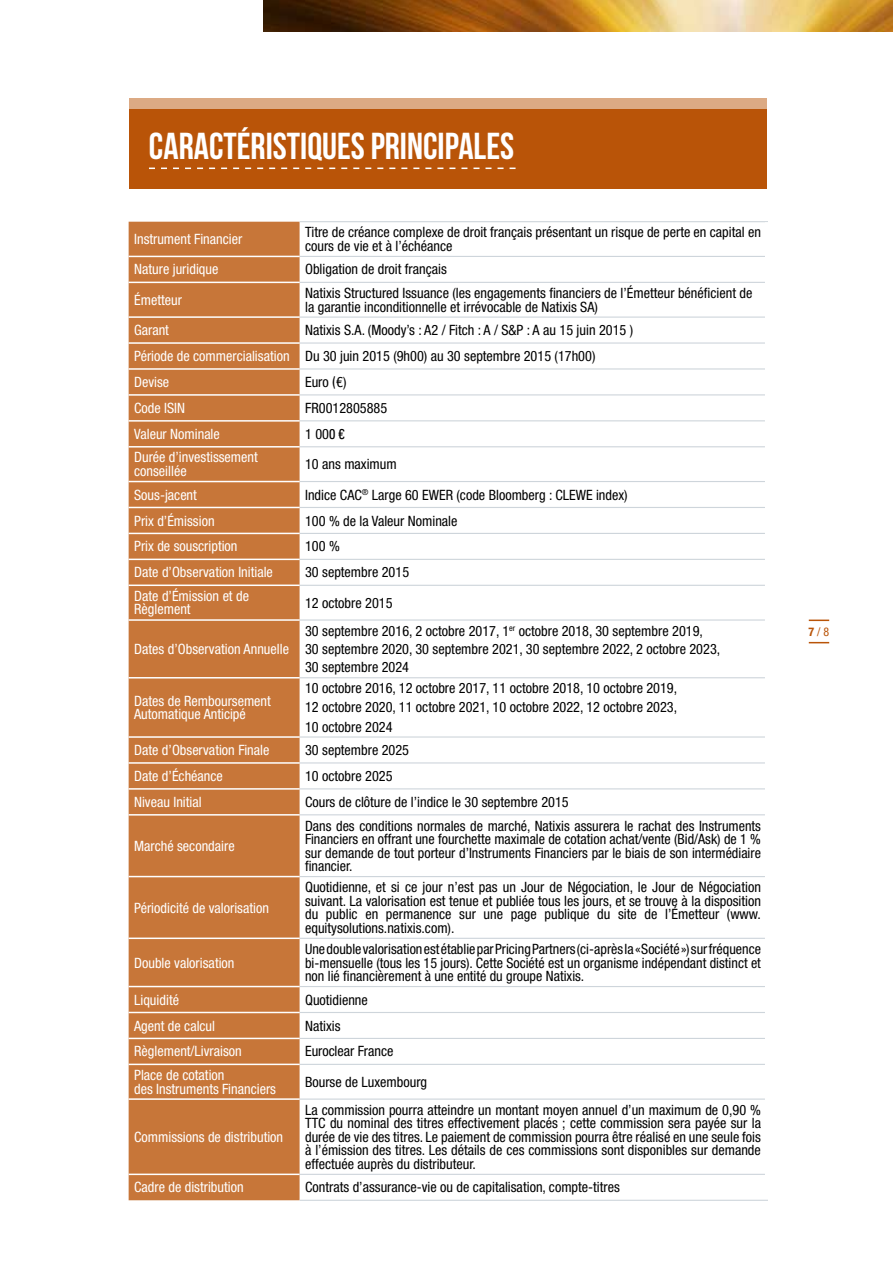
<style>
.page{position:relative;width:893px;height:1263px;background:#fff}
.page>*{position:absolute;margin:0;border:0;box-sizing:border-box;transform-origin:0 0}
.t1{font:37.5px "Bebas Neue";color:#fff}
.t2{font:condensed 14.25px/13.5px "Helvetica Neue LT Std";color:#000;text-align:justify}
.t3{font:condensed 14.25px/13.5px "Helvetica Neue LT Std";color:#fff}
.t4{font:condensed 12px "Helvetica Neue LT Std";color:#b95408}
.s1{color:#fff}
.s2{font-family:"Univers LT Std"}
.s3{font-weight:700}
</style>
<div class="page">
<hr style="left:809px;top:619px;width:20px;height:2px;background:#b95408">
<svg style="left:809px;top:642px;width:20px;height:1px"></svg>
<div style="left:129px;top:222px;width:171px;height:978px;background:#c77639"></div>
<hr style="left:300px;top:221px;width:468px;height:1px;background:#ced5db">
<hr style="left:300px;top:256px;width:465px;height:1px;background:#ced5db">
<hr style="left:300px;top:282px;width:465px;height:1px;background:#ced5db">
<hr style="left:300px;top:316px;width:465px;height:2px;background:#ced5db">
<hr style="left:300px;top:342px;width:465px;height:2px;background:#ced5db">
<hr style="left:300px;top:368px;width:465px;height:1px;background:#ced5db">
<hr style="left:300px;top:394px;width:465px;height:1px;background:#ced5db">
<hr style="left:300px;top:420px;width:465px;height:1px;background:#ced5db">
<hr style="left:300px;top:446px;width:465px;height:1px;background:#ced5db">
<hr style="left:300px;top:481px;width:465px;height:1px;background:#ced5db">
<hr style="left:300px;top:507px;width:465px;height:1px;background:#ced5db">
<hr style="left:300px;top:533px;width:465px;height:1px;background:#ced5db">
<hr style="left:300px;top:559px;width:465px;height:1px;background:#ced5db">
<hr style="left:300px;top:585px;width:465px;height:1px;background:#ced5db">
<hr style="left:300px;top:619px;width:465px;height:2px;background:#ced5db">
<hr style="left:300px;top:677px;width:465px;height:1px;background:#ced5db">
<hr style="left:300px;top:736px;width:465px;height:1px;background:#ced5db">
<hr style="left:300px;top:762px;width:465px;height:1px;background:#ced5db">
<hr style="left:300px;top:788px;width:465px;height:1px;background:#ced5db">
<hr style="left:300px;top:814px;width:465px;height:1px;background:#ced5db">
<hr style="left:300px;top:876px;width:465px;height:1px;background:#ced5db">
<hr style="left:300px;top:938px;width:465px;height:1px;background:#ced5db">
<hr style="left:300px;top:986px;width:465px;height:1px;background:#ced5db">
<hr style="left:300px;top:1012px;width:465px;height:1px;background:#ced5db">
<hr style="left:300px;top:1038px;width:465px;height:1px;background:#ced5db">
<hr style="left:300px;top:1064px;width:465px;height:1px;background:#ced5db">
<hr style="left:300px;top:1098px;width:465px;height:2px;background:#ced5db">
<hr style="left:129px;top:256px;width:171px;height:1px;background:#fff">
<hr style="left:129px;top:282px;width:171px;height:1px;background:#fff">
<hr style="left:129px;top:316px;width:171px;height:2px;background:#fff">
<hr style="left:129px;top:342px;width:171px;height:2px;background:#fff">
<hr style="left:129px;top:368px;width:171px;height:2px;background:#fff">
<hr style="left:129px;top:394px;width:171px;height:2px;background:#fff">
<hr style="left:129px;top:420px;width:171px;height:2px;background:#fff">
<hr style="left:129px;top:446px;width:171px;height:1px;background:#fff">
<hr style="left:129px;top:481px;width:171px;height:1px;background:#fff">
<hr style="left:129px;top:507px;width:171px;height:1px;background:#fff">
<hr style="left:129px;top:533px;width:171px;height:1px;background:#fff">
<hr style="left:129px;top:559px;width:171px;height:1px;background:#fff">
<hr style="left:129px;top:584px;width:171px;height:2px;background:#fff">
<hr style="left:129px;top:619px;width:171px;height:2px;background:#fff">
<hr style="left:129px;top:677px;width:171px;height:1px;background:#fff">
<hr style="left:129px;top:736px;width:171px;height:2px;background:#fff">
<hr style="left:129px;top:762px;width:171px;height:2px;background:#fff">
<hr style="left:129px;top:788px;width:171px;height:2px;background:#fff">
<hr style="left:129px;top:814px;width:171px;height:1px;background:#fff">
<hr style="left:129px;top:876px;width:171px;height:1px;background:#fff">
<hr style="left:129px;top:937px;width:171px;height:2px;background:#fff">
<hr style="left:129px;top:986px;width:171px;height:1px;background:#fff">
<hr style="left:129px;top:1012px;width:171px;height:1px;background:#fff">
<hr style="left:129px;top:1038px;width:171px;height:1px;background:#fff">
<hr style="left:129px;top:1063px;width:171px;height:2px;background:#fff">
<hr style="left:129px;top:1098px;width:171px;height:2px;background:#fff">
<hr style="left:129px;top:1173px;width:171px;height:2px;background:#fff">
<hr style="left:300px;top:1174px;width:465px;height:1px;background:#ced5db">
<hr style="left:300px;top:1200px;width:468px;height:1px;background:#ced5db">
<img style="left:264px;top:0;width:629px;height:32px">
<div style="left:129px;top:108px;width:637px;height:81px;background:#b95408"></div>
<div style="left:129px;top:98px;width:637px;height:10px;background:#dcaa84"></div>
<svg style="left:149px;top:168px;width:367px;height:1px"></svg>
<h1 class="t1" style="left:149px;top:126px;width:367px">CARACTÉRISTIQUES PRINCIPALES</h1>
<p class="t3" style="left:134px;top:232px;width:110px">Instrument Financier</p>
<p class="t2" style="left:305px;top:225px;width:457px">Titre de créance complexe de droit français présentant un risque de perte en capital en cours de vie et à l’échéance</p>
<p class="t3" style="left:134px;top:263px;width:86px">Nature juridique</p>
<p class="t2" style="left:305px;top:263px;width:143px">Obligation de droit français</p>
<p class="t3" style="left:134px;top:293px;width:49px">Émetteur</p>
<p class="t2" style="left:305px;top:286px;width:449px">Natixis Structured Issuance (les engagements financiers de l’émetteur bénéficient de la garantie inconditionnelle et irrévocable de Natixis SA)</p>
<p class="t3" style="left:134px;top:323px;width:36px">Garant</p>
<p class="t2" style="left:134px;top:317px;width:501px;line-height:26px;text-align:left;text-indent:171px">Natixis S.A. (Moody’s : A2 / Fitch : A / S&amp;P : A au 15 juin 2015 )<br><span class="s1">Période de commercialisation</span> Du 30 juin 2015 (9h00) au 30 septembre 2015 (17h00)<br><span class="s1">Devise</span></p>
<p class="t2" style="left:305px;top:375px;width:43px">Euro <span class="s2">(</span>€)</p>
<p class="t3" style="left:134px;top:401px;width:52px">Code ISIN</p>
<p class="t2" style="left:305px;top:401px;width:84px">FR0012805885</p>
<p class="t3" style="left:134px;top:427px;width:87px">Valeur Nominale</p>
<p class="t2" style="left:305px;top:427px;width:41px">1 00<span class="s2">0 €</span></p>
<p class="t3" style="left:134px;top:451px;width:125px">Durée d’investissement conseillée</p>
<p class="t2" style="left:305px;top:457px;width:93px">10 ans maximum</p>
<p class="t3" style="left:134px;top:488px;width:64px">Sous-jacent</p>
<p class="t2" style="left:305px;top:488px;width:324px">Indice CAC<sup>®</sup> Large 60 EWER (code Bloomberg : CLEWE index)</p>
<p class="t3" style="left:134px;top:514px;width:82px">Prix d’émission</p>
<p class="t2" style="left:305px;top:514px;width:154px">100 % de la Valeur Nominale</p>
<p class="t3" style="left:134px;top:540px;width:105px">Prix de souscription</p>
<p class="t2" style="left:305px;top:540px;width:36px">100 %</p>
<p class="t3" style="left:134px;top:565px;width:140px">Date d’Observation Initiale</p>
<p class="t2" style="left:305px;top:565px;width:106px">30 septembre 2015</p>
<p class="t3" style="left:134px;top:589px;width:116px">Date d’émission et de<br>Règlement</p>
<p class="t2" style="left:305px;top:596px;width:89px">12 octobre 2015</p>
<p class="t3" style="left:134px;top:642px;width:156px">Dates d’Observation Annuelle</p>
<p class="t2" style="left:305px;top:621px;width:417px;line-height:18.3px;text-align:left">30 septembre 2016, 2 octobre 2017, 1<sup>er</sup> octobre 2018, 30 septembre 2019,<br>30 septembre 2020, 30 septembre 2021, 30 septembre 2022, 2 octobre 2023,<br>30 septembre 2024</p>
<p class="t3" style="left:134px;top:694px;width:138px">Dates de Remboursement<br>Automatique Anticipé</p>
<p class="t2" style="left:305px;top:679px;width:374px;line-height:19px">10 octobre 2016, 12 octobre 2017, 11 octobre 2018, 10 octobre 2019, 12 octobre 2020, 11 octobre 2021, 10 octobre 2022, 12 octobre 2023, 10 octobre 2024</p>
<p class="t3" style="left:134px;top:743px;width:137px">Date d’Observation Finale</p>
<p class="t2" style="left:305px;top:743px;width:106px">30 septembre 2025</p>
<p class="t3" style="left:134px;top:769px;width:90px">Date d’échéance</p>
<p class="t2" style="left:305px;top:769px;width:89px">10 octobre 2025</p>
<p class="t3" style="left:134px;top:795px;width:69px">Niveau Initial</p>
<p class="t2" style="left:305px;top:795px;width:265px">Cours de clôture de l’indice le 30 septembre 2015</p>
<p class="t3" style="left:134px;top:839px;width:102px">Marché secondaire</p>
<p class="t2" style="left:305px;top:819px;width:457px">Dans des conditions normales de marché, Natixis assurera le rachat des Instruments Financiers en offrant une fourchette maximale de cotation achat/vente (Bid/Ask) de 1 % sur demande de tout porteur d’Instruments Financiers par le biais de son intermédiaire financier.</p>
<p class="t3" style="left:134px;top:901px;width:136px">Périodicité de valorisation</p>
<p class="t3" style="left:134px;top:956px;width:102px">Double valorisation</p>
<p class="t2" style="left:305px;top:880px;width:457px">Quotidienne, et si ce jour n’est pas un Jour de Négociation, le Jour de Négociation suivant. La valorisation est tenue et publiée tous les jours, et se trouve à la disposition du public en permanence sur une page publique du site de l’émetteur (www. equitysolutions.natixis.com).</p>
<p class="t2" style="left:305px;top:942px;width:457px">Une double valorisation est établie par Pricing Partners (ci-après la « Société ») sur fréquence bi-mensuelle (tous les 15 jours). Cette Société est un organisme indépendant distinct et non lié financièrement à une entité du groupe Natixis.</p>
<p class="t3" style="left:134px;top:993px;width:46px">Liquidité</p>
<p class="t2" style="left:305px;top:993px;width:64px">Quotidienne</p>
<p class="t3" style="left:134px;top:1019px;width:82px">Agent de calcul</p>
<p class="t2" style="left:305px;top:1019px;width:37px">Natixis</p>
<p class="t3" style="left:134px;top:1044px;width:109px">Règlement/Livraison</p>
<p class="t2" style="left:305px;top:1044px;width:90px">Euroclear France</p>
<p class="t3" style="left:134px;top:1068px;width:143px">Place de cotation<br>des Instruments Financiers</p>
<p class="t2" style="left:305px;top:1075px;width:124px">Bourse de Luxembourg</p>
<p class="t3" style="left:134px;top:1130px;width:151px">Commissions de distribution</p>
<p class="t2" style="left:305px;top:1103px;width:457px">La commission pourra atteindre un montant moyen annuel d’un maximum de 0,90 % TTC du nominal des titres effectivement placés ; cette commission sera payée sur la durée de vie des titres. Le paiement de commission pourra être réalisé en une seule fois à l’émission des titres. Les détails de ces commissions sont disponibles sur demande effectuée auprès du distributeur.</p>
<p class="t3" style="left:134px;top:1180px;width:111px">Cadre de distribution</p>
<p class="t2" style="left:305px;top:1180px;width:316px">Contrats d’assurance-vie ou de capitalisation, compte-titres</p>
<p class="t4" style="left:809px;top:625px;width:22px"><span class="s3">7</span> / 8</p>
</div>
